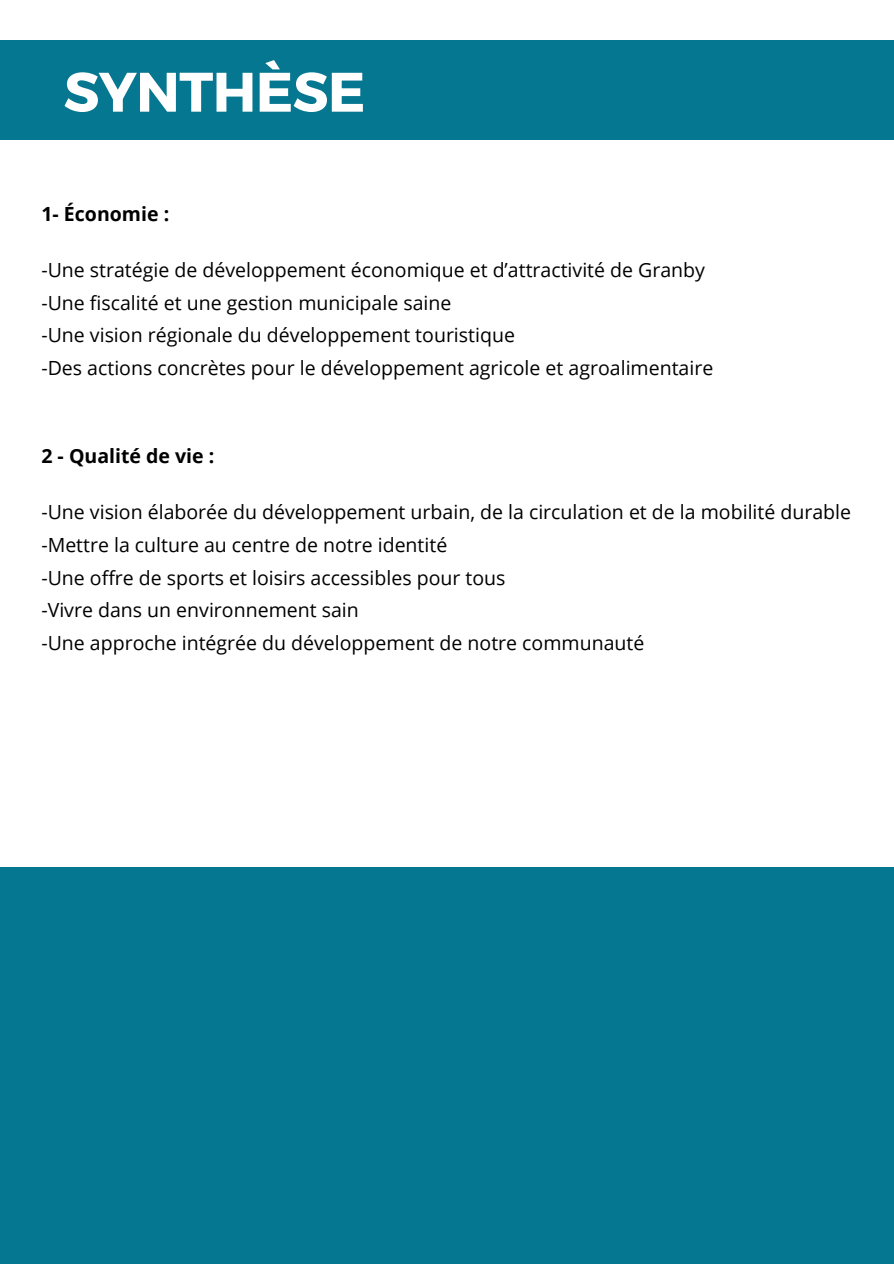
<style>
.page{position:relative;width:894px;height:1264px;background:#fff}
.page>*{position:absolute;margin:0;border:0;box-sizing:border-box;transform-origin:0 0}
.t1{font:700 55.5px "Montserrat";letter-spacing:-.01em;color:#fff}
.t2{font:19.5px "Open Sans";color:#000}
.t3{font:700 19.5px "Open Sans";color:#000}
</style>
<div class="page">
<div style="left:0;top:40px;width:893px;height:99px;background:#067790"></div>
<div style="left:0;top:867px;width:893px;height:396px;background:#067790"></div>
<p class="t1" style="left:64px;top:56px;width:303px">SYNTHÈSE</p>
<p class="t3" style="left:41px;top:200px;width:129px">1- Économie :</p>
<p class="t2" style="left:41px;top:256px;width:665px">-Une stratégie de développement économique et d’attractivité de Granby</p>
<p class="t2" style="left:41px;top:289px;width:411px">-Une fiscalité et une gestion municipale saine</p>
<p class="t2" style="left:41px;top:321px;width:475px">-Une vision régionale du développement touristique</p>
<p class="t2" style="left:41px;top:354px;width:673px">-Des actions concrètes pour le développement agricole et agroalimentaire</p>
<p class="t3" style="left:41px;top:442px;width:174px">2 - Qualité de vie :</p>
<p class="t2" style="left:41px;top:498px;width:810px">-Une vision élaborée du développement urbain, de la circulation et de la mobilité durable</p>
<p class="t2" style="left:41px;top:531px;width:407px">-Mettre la culture au centre de notre identité</p>
<p class="t2" style="left:41px;top:564px;width:465px">-Une offre de sports et loisirs accessibles pour tous</p>
<p class="t2" style="left:41px;top:596px;width:319px">-Vivre dans un environnement sain</p>
<p class="t2" style="left:41px;top:629px;width:604px">-Une approche intégrée du développement de notre communauté</p>
</div>
